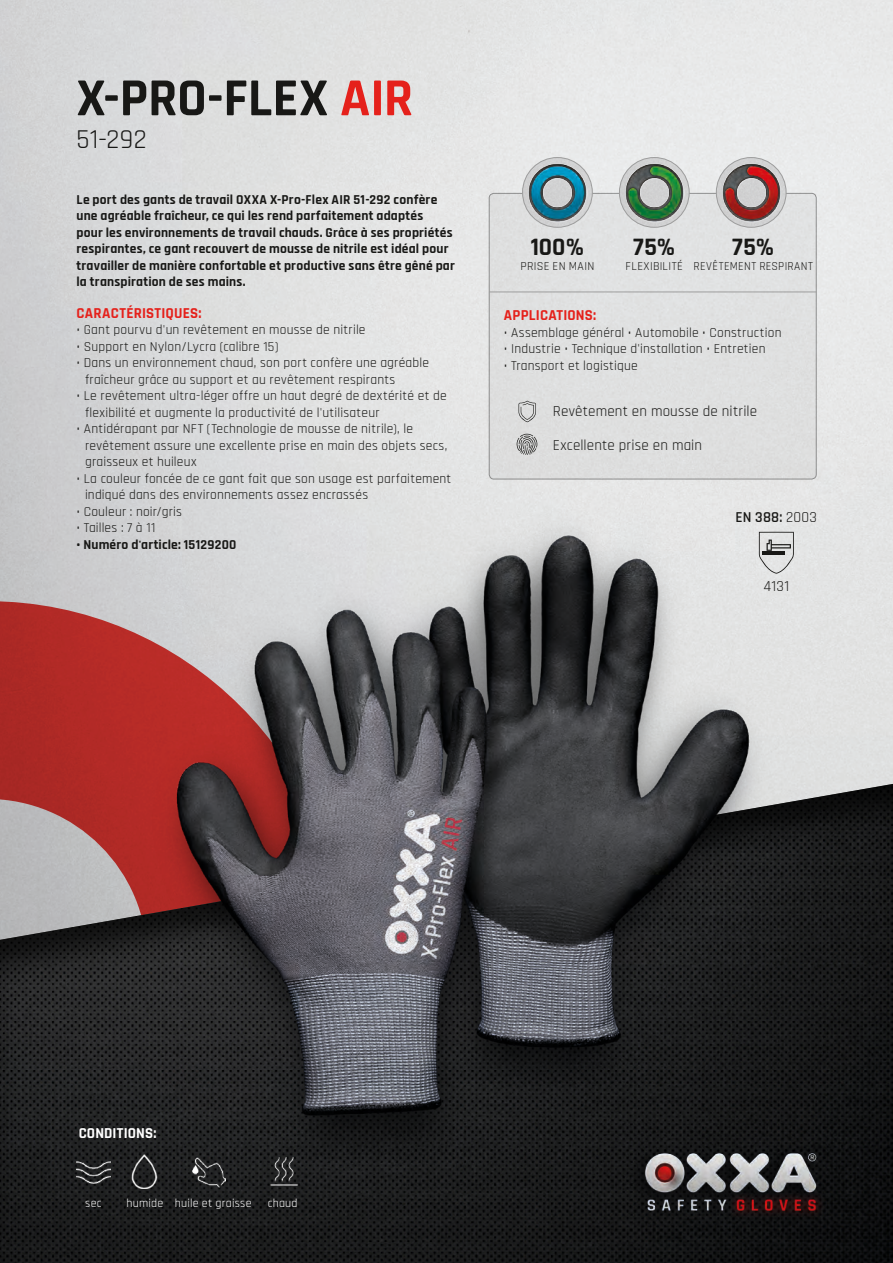
<style>
.page{position:relative;width:893px;height:1263px;background:#fff}
.page>*{position:absolute;margin:0;border:0;box-sizing:border-box;transform-origin:0 0}
.t1{font:700 54px "Rajdhani";color:#181816}
.t2{font:27px "Rajdhani";color:#181816}
.t3{font:700 24.9px "Rajdhani";letter-spacing:.01em;color:#181816}
.t4{font:15px "Rajdhani";letter-spacing:.01em;color:#181816}
.t5{font:700 15px "Rajdhani";letter-spacing:.015em;color:#e5211b}
.t6{font:700 15px "Rajdhani";letter-spacing:.005em;color:#fff}
.t7{font:600 15px "Rajdhani";color:#181816}
.t8{font:13.5px/16.5px "Rajdhani";letter-spacing:.015em;color:#181816}
.t9{font:700 13.5px/16.5px "Rajdhani";letter-spacing:.015em;color:#181816}
.t10{font:12px "Rajdhani";letter-spacing:.025em;color:#181816}
.t11{font:12px "Rajdhani";letter-spacing:.015em;color:#fff}
.s1{color:#e5211b}
.s2{font-weight:400}
</style>
<div class="page">
<svg style="left:0;top:601px;width:117px;height:180px;background:#b0312d"></svg>
<div style="left:0;top:781px;width:893px;height:482px;background:#181816;opacity:.75"></div>
<div style="left:489px;top:193px;width:327px;height:286px;background:#dfe0e0;border-radius:5px"></div>
<div style="left:489px;top:193px;width:327px;height:286px;border:1px solid #9d9d9d;border-radius:5px"></div>
<hr style="left:489px;top:292px;width:327px;height:1px;background:#9d9d9d">
<img style="left:523px;top:158px;width:69px;height:69px;border-radius:35px">
<div style="left:522px;top:157px;width:70px;height:70px;border:1px solid #9d9d9d;border-radius:50%"></div>
<img style="left:528px;top:163px;width:59px;height:59px">
<img style="left:619px;top:158px;width:70px;height:69px;border-radius:35px">
<div style="left:619px;top:157px;width:70px;height:70px;border:1px solid #9d9d9d;border-radius:50%"></div>
<img style="left:625px;top:163px;width:59px;height:59px">
<img style="left:716px;top:158px;width:70px;height:69px;border-radius:35px">
<div style="left:716px;top:157px;width:70px;height:70px;border:1px solid #9d9d9d;border-radius:50%"></div>
<img style="left:721px;top:163px;width:60px;height:59px">
<img style="left:117px;top:508px;width:659px;height:653px">
<img style="left:624px;top:1141px;width:202px;height:88px">
<svg style="left:517px;top:434px;width:20px;height:21px"></svg>
<img style="left:266px;top:1154px;width:34px;height:34px">
<svg style="left:759px;top:532px;width:35px;height:42px"></svg>
<img style="left:77px;top:1154px;width:33px;height:34px">
<img style="left:192px;top:1154px;width:34px;height:34px">
<img style="left:128px;top:1154px;width:34px;height:34px">
<svg style="left:518px;top:401px;width:18px;height:21px"></svg>
<h1 class="t1" style="left:77px;top:65px;width:338px">X-PRO-FLEX <span class="s1">AIR</span></h1>
<h2 class="t2" style="left:77px;top:124px;width:72px">51-292</h2>
<p class="t9" style="left:77px;top:191px;width:380px">Le port des gants de travail OXXA X-Pro-Flex AIR 51-292 confère une agréable fraîcheur, ce qui les rend parfaitement adaptés<br>pour les environnements de travail chauds. Grâce à ses propriétés respirantes, ce gant recouvert de mousse de nitrile est idéal pour travailler de manière confortable et productive sans être gêné par la transpiration de ses mains.</p>
<p class="t5" style="left:77px;top:304px;width:126px">CARACTÉRISTIQUES:</p>
<p class="t8" style="left:77px;top:322px;width:291px">• Gant pourvu d'un revêtement en mousse de nitrile</p>
<p class="t8" style="left:77px;top:338px;width:204px">• Support en Nylon/Lycra (calibre 15)</p>
<p class="t8" style="left:85px;top:355px;width:346px;text-indent:-9px">• Dans un environnement chaud, son port confère une agréable fraîcheur grâce au support et au revêtement respirants</p>
<p class="t8" style="left:85px;top:388px;width:363px;text-indent:-9px">• Le revêtement ultra-léger offre un haut degré de dextérité et de flexibilité et augmente la productivité de l'utilisateur</p>
<p class="t8" style="left:85px;top:421px;width:364px;text-indent:-9px">• Antidérapant par NFT (Technologie de mousse de nitrile), le revêtement assure une excellente prise en main des objets secs, graisseux et huileux</p>
<p class="t8" style="left:85px;top:470px;width:368px;text-indent:-9px">• La couleur foncée de ce gant fait que son usage est parfaitement indiqué dans des environnements assez encrassés</p>
<p class="t8" style="left:77px;top:503px;width:107px">• Couleur : noir/gris</p>
<p class="t8" style="left:77px;top:520px;width:80px">• Tailles : 7 à 11</p>
<p class="t9" style="left:77px;top:536px;width:161px">• Numéro d'article: 15129200</p>
<h3 class="t3" style="left:531px;top:232px;width:55px">100%</h3>
<p class="t10" style="left:521px;top:260px;width:75px">PRISE EN MAIN</p>
<h3 class="t3" style="left:633px;top:232px;width:44px">75%</h3>
<p class="t10" style="left:626px;top:260px;width:59px">FLEXIBILITÉ</p>
<h3 class="t3" style="left:732px;top:232px;width:44px">75%</h3>
<p class="t10" style="left:694px;top:260px;width:121px">REVÊTEMENT RESPIRANT</p>
<p class="t5" style="left:504px;top:306px;width:94px">APPLICATIONS:</p>
<p class="t8" style="left:504px;top:324px;width:279px">• Assemblage général • Automobile • Construction</p>
<p class="t8" style="left:504px;top:341px;width:263px">• Industrie • Technique d'installation • Entretien</p>
<p class="t8" style="left:504px;top:357px;width:135px">• Transport et logistique</p>
<p class="t4" style="left:553px;top:402px;width:206px">Revêtement en mousse de nitrile</p>
<p class="t4" style="left:553px;top:437px;width:151px">Excellente prise en main</p>
<p class="t7" style="left:736px;top:508px;width:83px">EN 388: <span class="s2">2003</span></p>
<p class="t4" style="left:764px;top:578px;width:27px">4131</p>
<p class="t6" style="left:79px;top:1124px;width:79px">CONDITIONS:</p>
<p class="t11" style="left:85px;top:1196px;width:18px">sec</p>
<p class="t11" style="left:126px;top:1196px;width:127px">humide huile et graisse</p>
<p class="t11" style="left:268px;top:1196px;width:31px">chaud</p>
</div>
